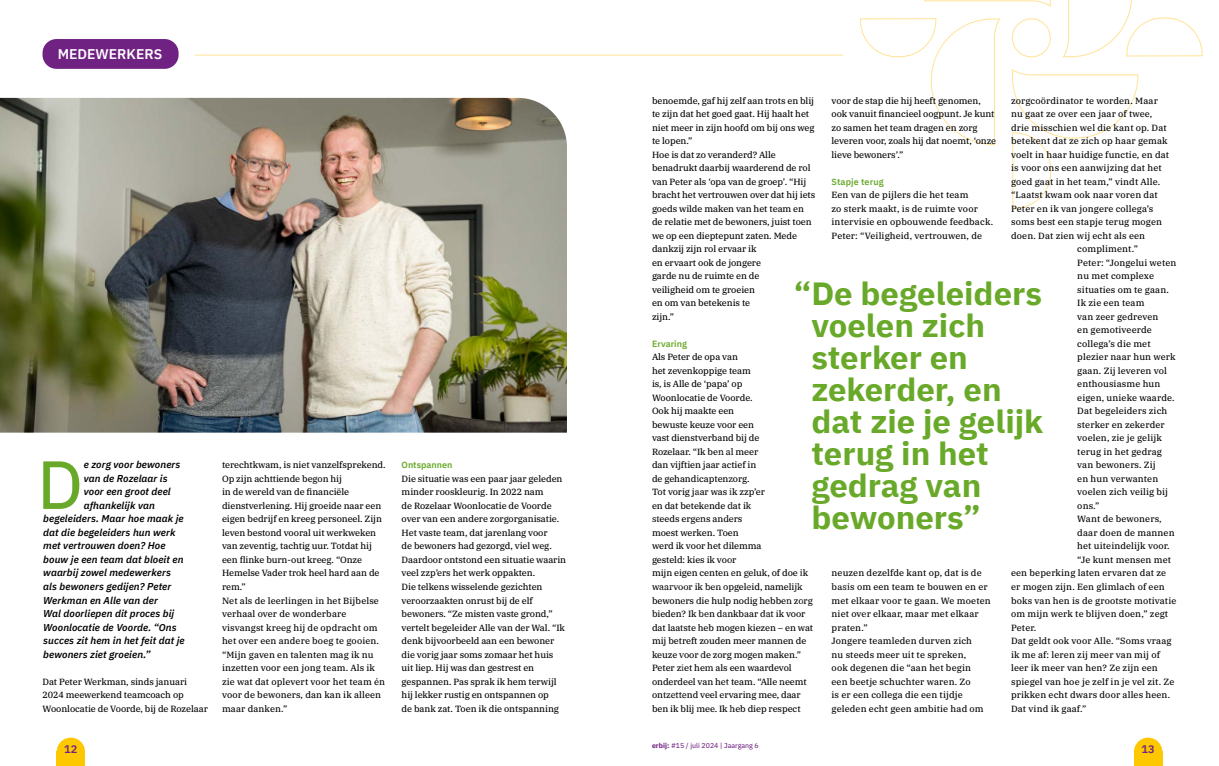
<style>
.page{position:relative;width:1219px;height:766px;background:#fff}
.page>*{position:absolute;margin:0;border:0;box-sizing:border-box;transform-origin:0 0}
.t1{font:68px "IBM Plex Sans Text";color:#69a929}
.t2{font:700 32px/32px "IBM Plex Sans";color:#69a929}
.t3{font:600 14px "IBM Plex Sans";color:#fff}
.t4{font:600 11px "IBM Plex Sans";color:#702282}
.t5{font:italic 600 10px "IBM Plex Sans";letter-spacing:.01em;color:#000}
.t6{font:9px/13.5px "IBM Plex Serif Text";letter-spacing:-.01em;color:#000}
.t7{font:9px/13.5px "IBM Plex Serif Text";letter-spacing:.01em;color:#000}
.t8{font:600 9px "IBM Plex Sans";color:#69a929}
.t9{font:7px "IBM Plex Sans Text";color:#702282}
.s1{font-family:"IBM Plex Sans";font-weight:700}
</style>
<div class="page">
<svg style="left:860px;top:0;width:343px;height:209px"></svg>
<hr style="left:195px;top:55px;width:648px;height:1px;background:#ffe395">
<div style="left:43px;top:39px;width:136px;height:30px;background:#702282;border-radius:14px"></div>
<img style="left:0;top:98px;width:567px;height:334px">
<div style="left:57px;top:751px;width:28px;height:14px;background:#fec800"></div>
<svg style="left:57px;top:737px;width:28px;height:14px"></svg>
<div style="left:1134px;top:751px;width:28px;height:14px;background:#fec800"></div>
<svg style="left:1134px;top:737px;width:28px;height:14px"></svg>
<h3 class="t3" style="left:58px;top:43px;width:106px">MEDEWERKERS</h3>
<p class="t5" style="left:84px;top:457px;width:98px">e zorg voor bewoners</p>
<p class="t5" style="left:84px;top:470px;width:85px">van de Rozelaar is</p>
<p class="t5" style="left:84px;top:484px;width:88px">voor een groot deel</p>
<p class="t5" style="left:84px;top:497px;width:73px">afhankelijk van</p>
<p class="t5" style="left:43px;top:511px;width:142px">begeleiders. Maar hoe maak je</p>
<p class="t5" style="left:43px;top:524px;width:134px">dat die begeleiders hun werk</p>
<p class="t5" style="left:43px;top:538px;width:124px">met vertrouwen doen? Hoe</p>
<p class="t5" style="left:43px;top:551px;width:142px">bouw je een team dat bloeit en</p>
<p class="t5" style="left:43px;top:565px;width:129px">waarbij zowel medewerkers</p>
<p class="t5" style="left:43px;top:578px;width:129px">als bewoners gedijen? Peter</p>
<p class="t5" style="left:43px;top:592px;width:116px">Werkman en Alle van der</p>
<p class="t5" style="left:43px;top:605px;width:133px">Wal doorliepen dit proces bij</p>
<p class="t5" style="left:43px;top:619px;width:135px">Woonlocatie de Voorde. “Ons</p>
<p class="t5" style="left:43px;top:632px;width:143px">succes zit hem in het feit dat je</p>
<p class="t5" style="left:43px;top:646px;width:109px">bewoners ziet groeien.”</p>
<h1 class="t1" style="left:37px;top:432px;width:47px">D</h1>
<p class="t6" style="left:43px;top:673px;width:167px">Dat Peter Werkman, sinds januari<br>2024 meewerkend teamcoach op<br>Woonlocatie de Voorde, bij de Rozelaar</p>
<p class="t6" style="left:222px;top:457px;width:165px">terechtkwam, is niet vanzelfsprekend.<br>Op zijn achttiende begon hij<br>in de wereld van de financiële dienstverlening. Hij groeide naar een eigen bedrijf en kreeg personeel. Zijn leven bestond vooral uit werkweken van zeventig, tachtig uur. Totdat hij een flinke burn-out kreeg. “Onze<br>Hemelse Vader trok heel hard aan de rem.”<br>Net als de leerlingen in het Bijbelse verhaal over de wonderbare visvangst kreeg hij de opdracht om het over een andere boeg te gooien. “Mijn gaven en talenten mag ik nu inzetten voor een jong team. Als ik zie wat dat oplevert voor het team én voor de bewoners, dan kan ik alleen maar danken.”</p>
<p class="t8" style="left:402px;top:458px;width:52px">Ontspannen</p>
<p class="t6" style="left:402px;top:471px;width:166px">Die situatie was een paar jaar geleden minder rooskleurig. In 2022 nam<br>de Rozelaar Woonlocatie de Voorde over van een andere zorgorganisatie.<br>Het vaste team, dat jarenlang voor<br>de bewoners had gezorgd, viel weg.<br>Daardoor ontstond een situatie waarin veel zzp’ers het werk oppakten.<br>Die telkens wisselende gezichten veroorzaakten onrust bij de elf bewoners. “Ze misten vaste grond,” vertelt begeleider Alle van der Wal. “Ik denk bijvoorbeeld aan een bewoner die vorig jaar soms zomaar het huis uit liep. Hij was dan gestrest en gespannen. Pas sprak ik hem terwijl hij lekker rustig en ontspannen op<br>de bank zat. Toen ik die ontspanning</p>
<p class="t6" style="left:652px;top:93px;width:165px">benoemde, gaf hij zelf aan trots en blij te zijn dat het goed gaat. Hij haalt het niet meer in zijn hoofd om bij ons weg te lopen.”<br>Hoe is dat zo veranderd? Alle benadrukt daarbij waarderend de rol van Peter als ‘opa van de groep’. “Hij bracht het vertrouwen over dat hij iets goeds wilde maken van het team en de relatie met de bewoners, juist toen we op een dieptepunt zaten. Mede dankzij zijn rol ervaar ik<br>en ervaart ook de jongere<br>garde nu de ruimte en de<br>veiligheid om te groeien<br>en om van betekenis te<br>zijn.”</p>
<p class="t8" style="left:652px;top:336px;width:36px">Ervaring</p>
<p class="t6" style="left:652px;top:349px;width:163px">Als Peter de opa van<br>het zevenkoppige team<br>is, is Alle de ‘papa’ op<br>Woonlocatie de Voorde.<br>Ook hij maakte een<br>bewuste keuze voor een<br>vast dienstverband bij de<br>Rozelaar. “Ik ben al meer<br>dan vijftien jaar actief in<br>de gehandicaptenzorg.<br>Tot vorig jaar was ik zzp’er<br>en dat betekende dat ik<br>steeds ergens anders<br>moest werken. Toen<br>werd ik voor het dilemma<br>gesteld: kies ik voor<br>mijn eigen centen en geluk, of doe ik waarvoor ik ben opgeleid, namelijk bewoners die hulp nodig hebben zorg bieden? Ik ben dankbaar dat ik voor dat laatste heb mogen kiezen – en wat mij betreft zouden meer mannen de keuze voor de zorg mogen maken.”<br>Peter ziet hem als een waardevol onderdeel van het team. “Alle neemt ontzettend veel ervaring mee, daar ben ik blij mee. Ik heb diep respect</p>
<p class="t6" style="left:832px;top:93px;width:166px">voor de stap die hij heeft genomen, ook vanuit financieel oogpunt. Je kunt zo samen het team dragen en zorg leveren voor, zoals hij dat noemt, ‘onze lieve bewoners’.”</p>
<p class="t8" style="left:832px;top:174px;width:54px">Stapje terug</p>
<p class="t7" style="left:832px;top:187px;width:163px">Een van de pijlers die het team<br>zo sterk maakt, is de ruimte voor intervisie en opbouwende feedback.<br>Peter: “Veiligheid, vertrouwen, de</p>
<p class="t7" style="left:1011px;top:93px;width:148px">zorgcoördinator te worden. Maar</p>
<p class="t7" style="left:1011px;top:106px;width:143px">nu gaat ze over een jaar of twee,</p>
<p class="t7" style="left:1011px;top:120px;width:157px">drie misschien wel die kant op. Dat</p>
<p class="t7" style="left:1011px;top:133px;width:158px">betekent dat ze zich op haar gemak</p>
<p class="t7" style="left:1011px;top:147px;width:160px">voelt in haar huidige functie, en dat</p>
<p class="t7" style="left:1011px;top:160px;width:152px">is voor ons een aanwijzing dat het</p>
<p class="t7" style="left:1011px;top:174px;width:151px">goed gaat in het team,” vindt Alle.</p>
<p class="t7" style="left:1011px;top:187px;width:148px">“Laatst kwam ook naar voren dat</p>
<p class="t7" style="left:1011px;top:201px;width:144px">Peter en ik van jongere collega’s</p>
<p class="t7" style="left:1011px;top:214px;width:153px">soms best een stapje terug mogen</p>
<p class="t7" style="left:1011px;top:228px;width:135px">doen. Dat zien wij echt als een</p>
<p class="t7" style="left:1077px;top:241px;width:62px">compliment.”</p>
<p class="t7" style="left:1077px;top:255px;width:101px">Peter: “Jongelui weten</p>
<p class="t7" style="left:1077px;top:268px;width:78px">nu met complexe</p>
<p class="t7" style="left:1077px;top:282px;width:93px">situaties om te gaan.</p>
<p class="t7" style="left:1077px;top:295px;width:69px">Ik zie een team</p>
<p class="t7" style="left:1077px;top:309px;width:83px">van zeer gedreven</p>
<p class="t7" style="left:1077px;top:322px;width:76px">en gemotiveerde</p>
<p class="t7" style="left:1077px;top:336px;width:75px">collega’s die met</p>
<p class="t7" style="left:1077px;top:349px;width:100px">plezier naar hun werk</p>
<p class="t7" style="left:1077px;top:363px;width:91px">gaan. Zij leveren vol</p>
<p class="t7" style="left:1077px;top:376px;width:85px">enthousiasme hun</p>
<p class="t7" style="left:1077px;top:390px;width:99px">eigen, unieke waarde.</p>
<p class="t7" style="left:1077px;top:403px;width:92px">Dat begeleiders zich</p>
<p class="t7" style="left:1077px;top:417px;width:89px">sterker en zekerder</p>
<p class="t7" style="left:1077px;top:430px;width:86px">voelen, zie je gelijk</p>
<p class="t7" style="left:1077px;top:444px;width:86px">terug in het gedrag</p>
<p class="t7" style="left:1077px;top:457px;width:80px">van bewoners. Zij</p>
<p class="t7" style="left:1077px;top:471px;width:83px">en hun verwanten</p>
<p class="t7" style="left:1077px;top:484px;width:92px">voelen zich veilig bij</p>
<p class="t6" style="left:1077px;top:498px;width:24px">ons.”</p>
<p class="t7" style="left:1077px;top:511px;width:86px">Want de bewoners,</p>
<p class="t7" style="left:1077px;top:525px;width:99px">daar doen de mannen</p>
<p class="t7" style="left:1077px;top:538px;width:94px">het uiteindelijk voor.</p>
<p class="t7" style="left:1077px;top:552px;width:95px">“Je kunt mensen met</p>
<p class="t7" style="left:1011px;top:565px;width:156px">een beperking laten ervaren dat ze</p>
<p class="t7" style="left:1011px;top:579px;width:155px">er mogen zijn. Een glimlach of een</p>
<p class="t7" style="left:1011px;top:592px;width:167px">boks van hen is de grootste motivatie</p>
<p class="t7" style="left:1011px;top:606px;width:159px">om mijn werk te blijven doen,” zegt</p>
<p class="t6" style="left:1011px;top:619px;width:27px">Peter.</p>
<p class="t7" style="left:1011px;top:633px;width:162px">Dat geldt ook voor Alle. “Soms vraag</p>
<p class="t7" style="left:1011px;top:646px;width:150px">ik me af: leren zij meer van mij of</p>
<p class="t7" style="left:1011px;top:660px;width:148px">leer ik meer van hen? Ze zijn een</p>
<p class="t7" style="left:1011px;top:673px;width:165px">spiegel van hoe je zelf in je vel zit. Ze</p>
<p class="t7" style="left:1011px;top:687px;width:161px">prikken echt dwars door alles heen.</p>
<p class="t7" style="left:1011px;top:700px;width:77px">Dat vind ik gaaf.”</p>
<h2 class="t2" style="left:811px;top:275px;width:233px;text-indent:-18px">“De begeleiders voelen zich sterker en zekerder, en dat zie je gelijk terug in het gedrag van</h2>
<h2 class="t2" style="left:811px;top:499px;width:171px">bewoners”</h2>
<p class="t7" style="left:832px;top:565px;width:161px">neuzen dezelfde kant op, dat is de basis om een team te bouwen en er met elkaar voor te gaan. We moeten niet over elkaar, maar met elkaar praten.”<br>Jongere teamleden durven zich<br>nu steeds meer uit te spreken,<br>ook degenen die “aan het begin<br>een beetje schuchter waren. Zo<br>is er een collega die een tijdje geleden echt geen ambitie had om</p>
<p class="t9" style="left:652px;top:739px;width:108px"><span class="s1">erbij:</span> #15 / juli 2024 | Jaargang 6</p>
<p class="t4" style="left:64px;top:740px;width:15px">12</p>
<p class="t4" style="left:1141px;top:740px;width:15px">13</p>
</div>
